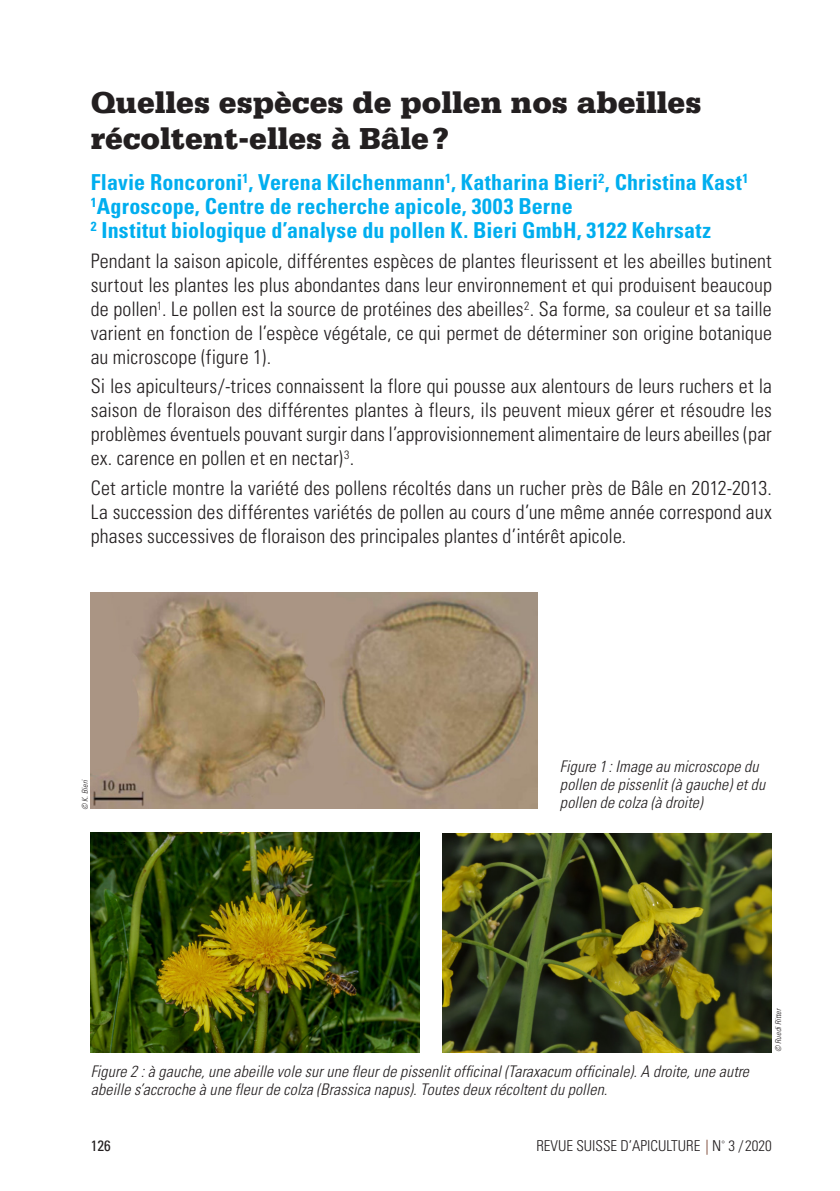
<style>
.page{position:relative;width:840px;height:1191px;background:#fff}
.page>*{position:absolute;margin:0;border:0;box-sizing:border-box;transform-origin:0 0}
.Titre{font:900 32px/36px "Serifa";color:#231f20}
.Sous-titre{font:700 condensed 22px "Univers";letter-spacing:.005em;color:#00aeef}
.Texte_base{font:300 condensed 20px/24px "Univers";letter-spacing:.005em;color:#231f20;text-align:justify}
.légendes{font:italic 300 condensed 16px/18px "Univers";letter-spacing:.01em;color:#231f20}
.t1{font:300 condensed 15px "Univers";color:#231f20}
.t2{font:condensed 15px "Univers";color:#231f20}
.légendes-2{font:italic 300 condensed 8px "Univers";color:#231f20}
.s1{color:#6f3521}
</style>
<div class="page">
<img style="left:91px;top:593px;width:446px;height:215px">
<img style="left:442px;top:833px;width:329px;height:219px">
<img style="left:91px;top:832px;width:329px;height:220px">
<p class="Titre" style="left:91px;top:84px;width:611px">Quelles espèces de pollen nos abeilles récoltent-elles à Bâle?</p>
<p class="Sous-titre" style="left:91px;top:169px;width:658px">Flavie Roncoroni<sup>1</sup>, Verena Kilchenmann<sup>1</sup>, Katharina Bieri<sup>2</sup>, Christina Kast<sup>1</sup></p>
<p class="Sous-titre" style="left:91px;top:193px;width:483px"><sup>1</sup>Agroscope, Centre de recherche apicole, 3003 Berne</p>
<p class="Sous-titre" style="left:91px;top:217px;width:621px"><sup>2</sup> Institut biologique d’analyse du pollen K. Bieri GmbH, 3122 Kehrsatz</p>
<p class="Texte_base" style="left:91px;top:249px;width:682px">Pendant la saison apicole, différentes espèces de plantes fleurissent et les abeilles butinent surtout les plantes les plus abondantes dans leur environnement et qui produisent beaucoup de pollen<sup>1</sup>. Le pollen est la source de protéines des abeilles<sup>2</sup>. Sa forme, sa couleur et sa taille varient en fonction de l’espèce végétale, ce qui permet de déterminer son origine botanique au microscope (figure 1).</p>
<p class="Texte_base" style="left:91px;top:374px;width:682px">Si les apiculteurs/-trices connaissent la flore qui pousse aux alentours de leurs ruchers et la saison de floraison des différentes plantes à fleurs, ils peuvent mieux gérer et résoudre les problèmes éventuels pouvant surgir dans l’approvisionnement alimentaire de leurs abeilles (par ex. carence en pollen et en nectar)<sup>3</sup>.</p>
<p class="Texte_base" style="left:91px;top:476px;width:682px">Cet article montre la variété des pollens récoltés dans un rucher près de Bâle en 2012-2013.<br>La succession des différentes variétés de pollen au cours d’une même année correspond aux phases successives de floraison des principales plantes d’intérêt apicole.</p>
<p class="légendes-2" style="left:80px;top:810px;width:32px;rotate:-90deg">© K. Bieri</p>
<p class="légendes" style="left:559px;top:758px;width:207px">Figure 1 : Image au microscope du pollen de pissenlit (à gauche) et du pollen de colza (à droite)</p>
<p class="légendes" style="left:91px;top:1062px;width:659px">Figure 2 : à gauche, une abeille vole sur une fleur de pissenlit officinal (Taraxacum officinale). A droite, une autre abeille s’accroche à une fleur de colza (Brassica napus). Toutes deux récoltent du pollen.</p>
<p class="légendes-2" style="left:773px;top:1052px;width:46px;rotate:-90deg">© Ruedi Ritter</p>
<p class="t2" style="left:91px;top:1136px;width:21px">126</p>
<p class="t1" style="left:536px;top:1137px;width:237px">REVUE SUISSE D’APICULTURE <span class="s1">|</span> N<sup>°</sup> 3 / 2020</p>
</div>
